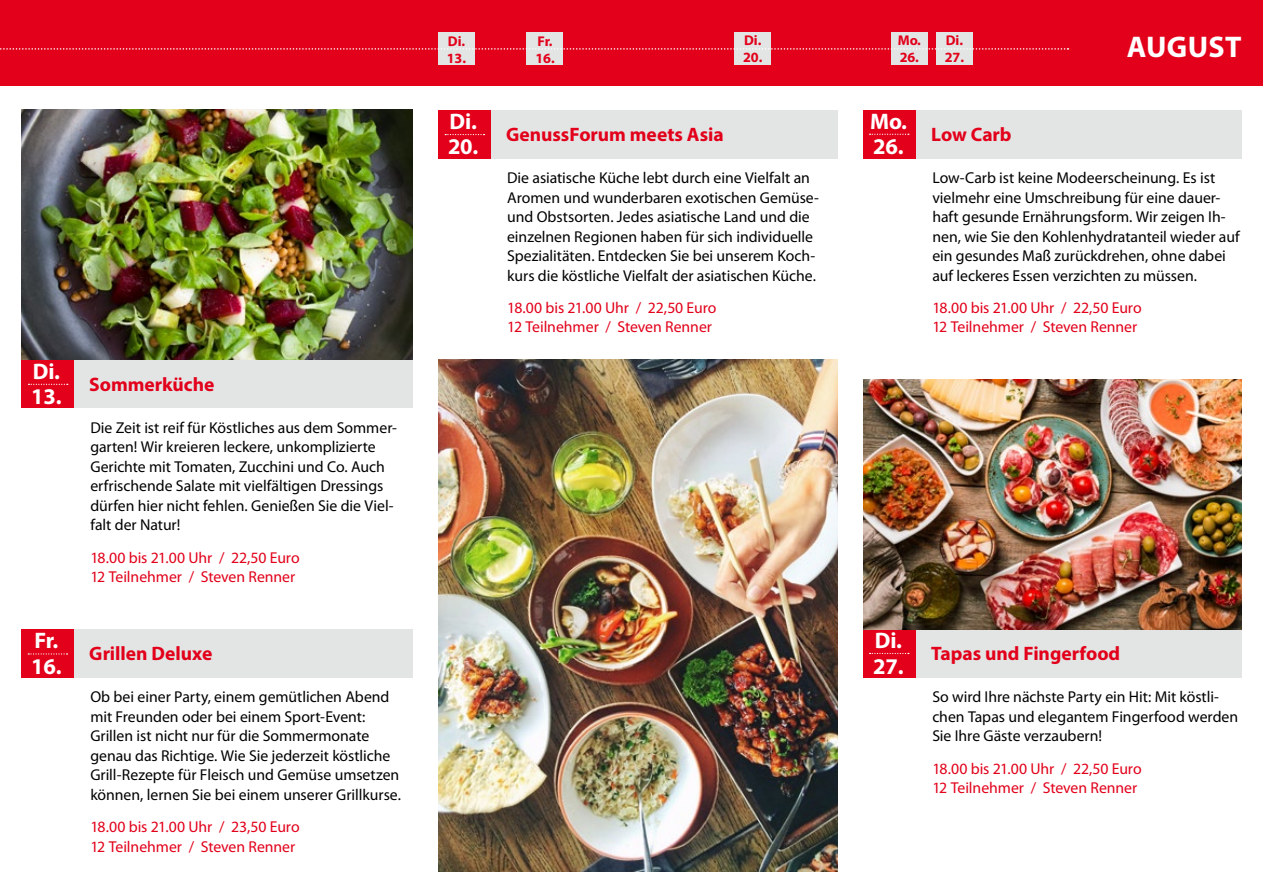
<style>
.page{position:relative;width:1263px;height:893px;background:#fff}
.page>*{position:absolute;margin:0;border:0;box-sizing:border-box;transform-origin:0 0}
.t1{font:700 30px "Myriad Pro";letter-spacing:.01em;color:#fff}
.t2{font:700 22.5px "Myriad Pro";letter-spacing:-.005em;color:#fff}
.t3{font:700 22.5px "Myriad Pro";letter-spacing:-.01em;color:#fff}
.t4{font:700 19.5px "Myriad Pro";color:#e2001a}
.t5{font:15.75px/19.5px "Myriad Pro";color:#000}
.t6{font:15.75px/19.5px "Myriad Pro";letter-spacing:-.005em;color:#e2001a}
.t7{font:700 14.1px "Myriad Pro";letter-spacing:-.005em;color:#e2001a}
.t8{font:700 14.1px "Myriad Pro";letter-spacing:-.01em;color:#e2001a}
</style>
<div class="page">
<div style="left:21px;top:629px;width:391px;height:49px;background:#e3e4e4"></div>
<div style="left:21px;top:629px;width:53px;height:49px;background:#e2001a"></div>
<svg style="left:28px;top:653px;width:40px;height:2px"></svg>
<div style="left:0;top:0;width:1263px;height:85px;background:#e2001a"></div>
<div style="left:734px;top:32px;width:37px;height:33px;background:#e3e4e4"></div>
<div style="left:891px;top:32px;width:36px;height:33px;background:#e3e4e4"></div>
<div style="left:936px;top:32px;width:36px;height:33px;background:#e3e4e4"></div>
<div style="left:863px;top:110px;width:379px;height:48px;background:#e3e4e4"></div>
<div style="left:863px;top:110px;width:52px;height:48px;background:#e2001a"></div>
<svg style="left:869px;top:134px;width:40px;height:1px"></svg>
<div style="left:863px;top:629px;width:379px;height:49px;background:#e3e4e4"></div>
<div style="left:863px;top:629px;width:52px;height:49px;background:#e2001a"></div>
<svg style="left:869px;top:653px;width:40px;height:1px"></svg>
<div style="left:438px;top:33px;width:36px;height:32px;background:#e3e4e4"></div>
<div style="left:527px;top:33px;width:36px;height:32px;background:#e3e4e4"></div>
<svg style="left:0;top:48px;width:1068px;height:2px"></svg>
<div style="left:21px;top:360px;width:391px;height:48px;background:#e3e4e4"></div>
<div style="left:21px;top:360px;width:53px;height:48px;background:#e2001a"></div>
<svg style="left:28px;top:384px;width:40px;height:1px"></svg>
<div style="left:438px;top:110px;width:400px;height:48px;background:#e3e4e4"></div>
<div style="left:438px;top:110px;width:52px;height:48px;background:#e2001a"></div>
<svg style="left:445px;top:134px;width:39px;height:1px"></svg>
<img style="left:863px;top:380px;width:379px;height:249px">
<img style="left:438px;top:359px;width:400px;height:512px">
<img style="left:21px;top:110px;width:391px;height:249px">
<h2 class="t2" style="left:33px;top:356px;width:29px">Di.</h2>
<h2 class="t3" style="left:31px;top:382px;width:32px">13.</h2>
<h2 class="t2" style="left:35px;top:626px;width:25px">Fr.</h2>
<h2 class="t3" style="left:31px;top:651px;width:32px">16.</h2>
<p class="t4" style="left:89px;top:372px;width:127px">Sommerküche</p>
<p class="t5" style="left:90px;top:417px;width:308px">Die Zeit ist reif für Köstliches aus dem Sommer&shy;garten! Wir kreieren leckere, unkomplizierte Gerichte mit Tomaten, Zucchini und Co. Auch erfrischende Salate mit vielfältigen Dressings dürfen hier nicht fehlen. Genießen Sie die Viel&shy;falt der Natur!</p>
<p class="t6" style="left:90px;top:547px;width:211px">18.00 bis 21.00 Uhr / 22,50 Euro<br>12 Teilnehmer / Steven Renner</p>
<p class="t4" style="left:89px;top:641px;width:125px">Grillen Deluxe</p>
<p class="t5" style="left:90px;top:687px;width:312px">Ob bei einer Party, einem gemütlichen Abend mit Freunden oder bei einem Sport-Event:<br>Grillen ist nicht nur für die Sommermonate genau das Richtige. Wie Sie jederzeit köstliche Grill-Rezepte für Fleisch und Gemüse umsetzen können, lernen Sie bei einem unserer Grillkurse.</p>
<p class="t6" style="left:90px;top:817px;width:211px">18.00 bis 21.00 Uhr / 23,50 Euro<br>12 Teilnehmer / Steven Renner</p>
<p class="t7" style="left:448px;top:32px;width:19px">Di.</p>
<p class="t8" style="left:447px;top:49px;width:21px">13.</p>
<h2 class="t2" style="left:450px;top:107px;width:29px">Di.</h2>
<h2 class="t3" style="left:448px;top:132px;width:32px">20.</h2>
<p class="t7" style="left:538px;top:32px;width:17px">Fr.</p>
<p class="t8" style="left:536px;top:49px;width:21px">16.</p>
<p class="t7" style="left:744px;top:31px;width:19px">Di.</p>
<p class="t8" style="left:743px;top:48px;width:21px">20.</p>
<p class="t4" style="left:506px;top:122px;width:219px">GenussForum meets Asia</p>
<p class="t5" style="left:507px;top:168px;width:313px">Die asiatische Küche lebt durch eine Vielfalt an Aromen und wunderbaren exotischen Gemüse&shy;und Obstsorten. Jedes asiatische Land und die einzelnen Regionen haben für sich individuelle Spezialitäten. Entdecken Sie bei unserem Koch&shy;kurs die köstliche Vielfalt der asiatischen Küche.</p>
<p class="t6" style="left:507px;top:298px;width:211px">18.00 bis 21.00 Uhr / 22,50 Euro<br>12 Teilnehmer / Steven Renner</p>
<p class="t7" style="left:898px;top:31px;width:25px">Mo.</p>
<p class="t8" style="left:900px;top:48px;width:21px">26.</p>
<p class="t7" style="left:946px;top:31px;width:19px">Di.</p>
<p class="t8" style="left:945px;top:48px;width:21px">27.</p>
<h1 class="t1" style="left:1127px;top:28px;width:116px">AUGUST</h1>
<h2 class="t2" style="left:870px;top:107px;width:38px">Mo.</h2>
<h2 class="t3" style="left:873px;top:132px;width:32px">26.</h2>
<p class="t4" style="left:931px;top:122px;width:82px">Low Carb</p>
<p class="t5" style="left:932px;top:168px;width:309px">Low-Carb ist keine Modeerscheinung. Es ist vielmehr eine Umschreibung für eine dauer&shy;haft gesunde Ernährungsform. Wir zeigen Ih&shy;nen, wie Sie den Kohlenhydratanteil wieder auf ein gesundes Maß zurückdrehen, ohne dabei auf leckeres Essen verzichten zu müssen.</p>
<p class="t6" style="left:932px;top:298px;width:211px">18.00 bis 21.00 Uhr / 22,50 Euro<br>12 Teilnehmer / Steven Renner</p>
<h2 class="t2" style="left:875px;top:626px;width:29px">Di.</h2>
<h2 class="t3" style="left:873px;top:651px;width:32px">27.</h2>
<p class="t4" style="left:931px;top:641px;width:190px">Tapas und Fingerfood</p>
<p class="t5" style="left:932px;top:687px;width:307px">So wird Ihre nächste Party ein Hit: Mit köstli&shy;chen Tapas und elegantem Fingerfood werden<br>Sie Ihre Gäste verzaubern!</p>
<p class="t6" style="left:932px;top:758px;width:211px">18.00 bis 21.00 Uhr / 22,50 Euro<br>12 Teilnehmer / Steven Renner</p>
</div>
